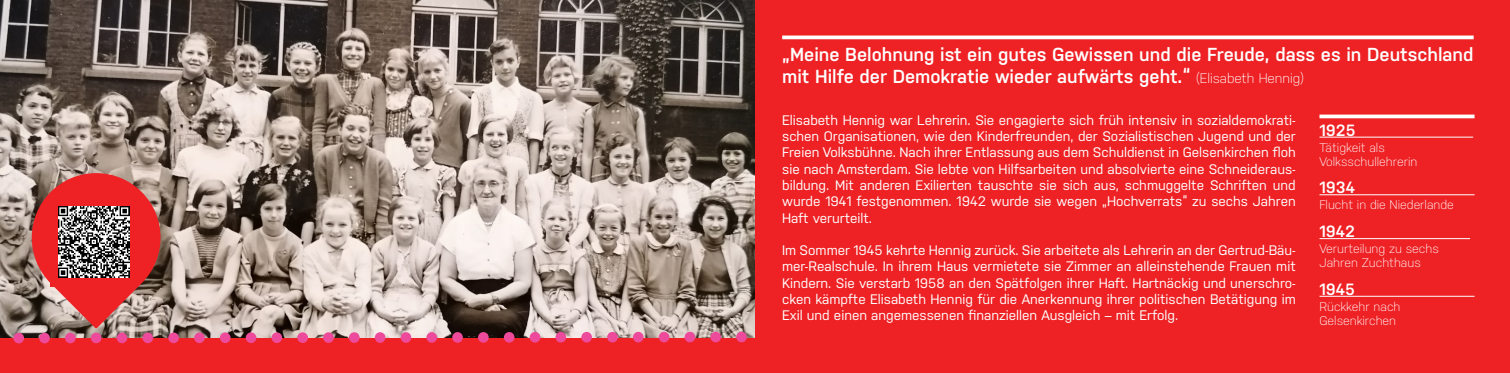
<style>
.page{position:relative;width:1510px;height:373px;background:#fff}
.page>*{position:absolute;margin:0;border:0;box-sizing:border-box;transform-origin:0 0}
.t1{font:600 18.75px/22.5px "Nudista";color:#fff}
.t2{font:600 16.25px "Nudista";color:#fff}
.t3{font:13.75px/16.2px "Nudista";color:#fff;text-align:justify}
.t4{font:300 12.5px "Nudista";color:#fff}
.s1{font-weight:300;font-size:13.75px}
</style>
<div class="page">
<div style="left:0;top:0;width:1509px;height:372px;background:#ee2124"></div>
<hr style="left:1319px;top:136px;width:154px;height:1px;background:#fff">
<hr style="left:1319px;top:194px;width:155px;height:1px;background:#fff">
<hr style="left:1319px;top:238px;width:151px;height:1px;background:#fff">
<hr style="left:1319px;top:295px;width:155px;height:1px;background:#fff">
<svg style="left:782px;top:35px;width:691px;height:4px;background:#fce1e2"></svg>
<svg style="left:1319px;top:114px;width:155px;height:4px"></svg>
<img style="left:0;top:0;width:755px;height:337px">
<svg style="left:32px;top:173px;width:128px;height:155px"></svg>
<div style="left:50px;top:200px;width:88px;height:86px;background:#ee2124"></div>
<img style="left:58px;top:206px;width:71px;height:71px">
<div style="left:13px;top:332px;width:11px;height:11px;background:#ed4a9b;border-radius:50%"></div>
<div style="left:39px;top:332px;width:11px;height:10px;background:#ed4a9b;border-radius:50%"></div>
<div style="left:65px;top:332px;width:11px;height:10px;background:#ed4a9b;border-radius:50%"></div>
<div style="left:91px;top:332px;width:10px;height:10px;background:#ed4a9b;border-radius:50%"></div>
<div style="left:117px;top:332px;width:10px;height:10px;background:#ed4a9b;border-radius:50%"></div>
<div style="left:142px;top:332px;width:11px;height:10px;background:#ed4a9b;border-radius:50%"></div>
<div style="left:168px;top:332px;width:11px;height:10px;background:#ed4a9b;border-radius:50%"></div>
<div style="left:194px;top:332px;width:11px;height:10px;background:#ed4a9b;border-radius:50%"></div>
<div style="left:220px;top:332px;width:10px;height:10px;background:#ed4a9b;border-radius:50%"></div>
<div style="left:246px;top:332px;width:10px;height:10px;background:#ed4a9b;border-radius:50%"></div>
<div style="left:271px;top:332px;width:11px;height:10px;background:#ed4a9b;border-radius:50%"></div>
<svg style="left:297px;top:331px;width:11px;height:11px"></svg>
<svg style="left:323px;top:331px;width:11px;height:11px"></svg>
<svg style="left:349px;top:331px;width:11px;height:11px"></svg>
<div style="left:375px;top:331px;width:10px;height:11px;background:#ed4a9b;border-radius:50%"></div>
<div style="left:400px;top:331px;width:11px;height:11px;background:#ed4a9b;border-radius:50%"></div>
<div style="left:426px;top:331px;width:11px;height:11px;background:#ed4a9b;border-radius:50%"></div>
<svg style="left:452px;top:331px;width:11px;height:11px"></svg>
<div style="left:478px;top:331px;width:11px;height:11px;background:#ed4a9b;border-radius:50%"></div>
<div style="left:504px;top:331px;width:10px;height:11px;background:#ed4a9b;border-radius:50%"></div>
<div style="left:530px;top:331px;width:10px;height:11px;background:#ed4a9b;border-radius:50%"></div>
<div style="left:555px;top:331px;width:11px;height:11px;background:#ed4a9b;border-radius:50%"></div>
<div style="left:581px;top:331px;width:11px;height:11px;background:#ed4a9b;border-radius:50%"></div>
<div style="left:607px;top:331px;width:11px;height:11px;background:#ed4a9b;border-radius:50%"></div>
<div style="left:633px;top:331px;width:10px;height:11px;background:#ed4a9b;border-radius:50%"></div>
<div style="left:659px;top:331px;width:10px;height:11px;background:#ed4a9b;border-radius:50%"></div>
<div style="left:684px;top:331px;width:11px;height:11px;background:#ed4a9b;border-radius:50%"></div>
<div style="left:710px;top:331px;width:11px;height:11px;background:#ed4a9b;border-radius:50%"></div>
<div style="left:736px;top:331px;width:11px;height:10px;background:#ed4a9b;border-radius:50%"></div>
<p class="t1" style="left:782px;top:43px;width:693px">„Meine Belohnung ist ein gutes Gewissen und die Freude, dass es in Deutschland mit Hilfe der Demokratie wieder aufwärts geht.“ <span class="s1">(Elisabeth Hennig)</span></p>
<p class="t2" style="left:1319px;top:120px;width:38px">1925</p>
<p class="t4" style="left:1319px;top:140px;width:67px">Tätigkeit als</p>
<p class="t4" style="left:1319px;top:154px;width:99px">Volksschullehrerin</p>
<p class="t2" style="left:1319px;top:178px;width:37px">1934</p>
<p class="t4" style="left:1319px;top:197px;width:136px">Flucht in die Niederlande</p>
<p class="t2" style="left:1319px;top:221px;width:37px">1942</p>
<p class="t4" style="left:1319px;top:241px;width:121px">Verurteilung zu sechs</p>
<p class="t4" style="left:1319px;top:255px;width:103px">Jahren Zuchthaus</p>
<p class="t2" style="left:1319px;top:279px;width:37px">1945</p>
<p class="t4" style="left:1319px;top:299px;width:82px">Rückkehr nach</p>
<p class="t4" style="left:1319px;top:312px;width:78px">Gelsenkirchen</p>
<p class="t3" style="left:782px;top:111px;width:515px">Elisabeth Hennig war Lehrerin. Sie engagierte sich früh intensiv in sozialdemokrati&shy;schen Organisationen, wie den Kinderfreunden, der Sozialistischen Jugend und der Freien Volksbühne. Nach ihrer Entlassung aus dem Schuldienst in Gelsenkirchen floh sie nach Amsterdam. Sie lebte von Hilfsarbeiten und absolvierte eine Schneideraus&shy;bildung. Mit anderen Exilierten tauschte sie sich aus, schmuggelte Schriften und wurde 1941 festgenommen. 1942 wurde sie wegen „Hochverrats“ zu sechs Jahren Haft verurteilt.</p>
<p class="t3" style="left:782px;top:241px;width:515px">Im Sommer 1945 kehrte Hennig zurück. Sie arbeitete als Lehrerin an der Gertrud-Bäu&shy;mer-Realschule. In ihrem Haus vermietete sie Zimmer an alleinstehende Frauen mit Kindern. Sie verstarb 1958 an den Spätfolgen ihrer Haft. Hartnäckig und unerschro&shy;cken kämpfte Elisabeth Hennig für die Anerkennung ihrer politischen Betätigung im Exil und einen angemessenen finanziellen Ausgleich – mit Erfolg.</p>
</div>
